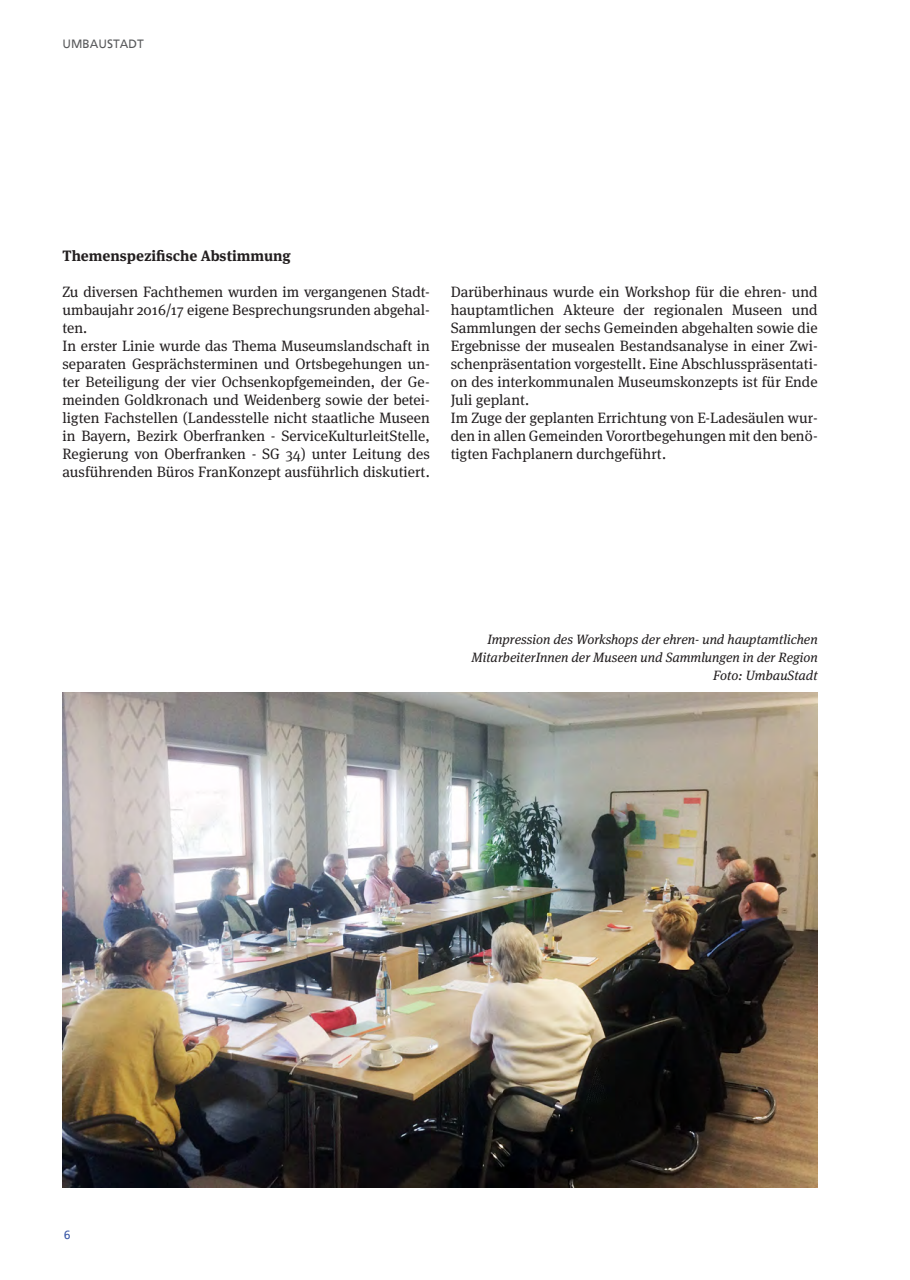
<style>
.page{position:relative;width:910px;height:1280px;background:#fff}
.page>*{position:absolute;margin:0;border:0;box-sizing:border-box;transform-origin:0 0}
.Fließtext{font:15px/18px "Meta Serif Pro";color:#231f20;text-align:justify}
.Absatzüberschrift{font:700 15px "Meta Serif Pro";color:#231f20}
.Bildbeschriftung_RB{font:italic 13.5px/18px "Meta Serif Pro";color:#231f20;text-align:right}
.t1{font:12px "Frutiger Linotype";color:#57585a}
.t2{font:12px "Frutiger Linotype";color:#3957a6}
</style>
<div class="page">
<img style="left:63px;top:693px;width:755px;height:495px">
<p class="t1" style="left:63px;top:37px;width:83px">UMBAUSTADT</p>
<p class="Absatzüberschrift" style="left:63px;top:244px;width:230px">Themenspezifische Abstimmung</p>
<p class="Fließtext" style="left:63px;top:282px;width:369px">Zu diversen Fachthemen wurden im vergangenen Stadt&shy;umbaujahr 2016/17 eigene Besprechungsrunden abgehal&shy;ten.</p>
<p class="Fließtext" style="left:63px;top:336px;width:369px">In erster Linie wurde das Thema Museumslandschaft in separaten Gesprächsterminen und Ortsbegehungen un&shy;ter Beteiligung der vier Ochsenkopfgemeinden, der Ge&shy;meinden Goldkronach und Weidenberg sowie der betei&shy;ligten Fachstellen (Landesstelle nicht staatliche Museen in Bayern, Bezirk Oberfranken - ServiceKulturleitStelle, Regierung von Oberfranken - SG 34) unter Leitung des ausführenden Büros FranKonzept ausführlich diskutiert.</p>
<p class="Fließtext" style="left:451px;top:282px;width:368px">Darüberhinaus wurde ein Workshop für die ehren- und hauptamtlichen Akteure der regionalen Museen und Sammlungen der sechs Gemeinden abgehalten sowie die Ergebnisse der musealen Bestandsanalyse in einer Zwi&shy;schenpräsentation vorgestellt. Eine Abschlusspräsentati&shy;on des interkommunalen Museumskonzepts ist für Ende Juli geplant.</p>
<p class="Fließtext" style="left:451px;top:408px;width:368px">Im Zuge der geplanten Errichtung von E-Ladesäulen wur&shy;den in allen Gemeinden Vorortbegehungen mit den benö&shy;tigten Fachplanern durchgeführt.</p>
<p class="Bildbeschriftung_RB" style="left:472px;top:629px;width:348px">Impression des Workshops der ehren- und hauptamtlichen<br>MitarbeiterInnen der Museen und Sammlungen in der Region<br>Foto: UmbauStadt</p>
<p class="t2" style="left:64px;top:1228px;width:8px">6</p>
</div>
